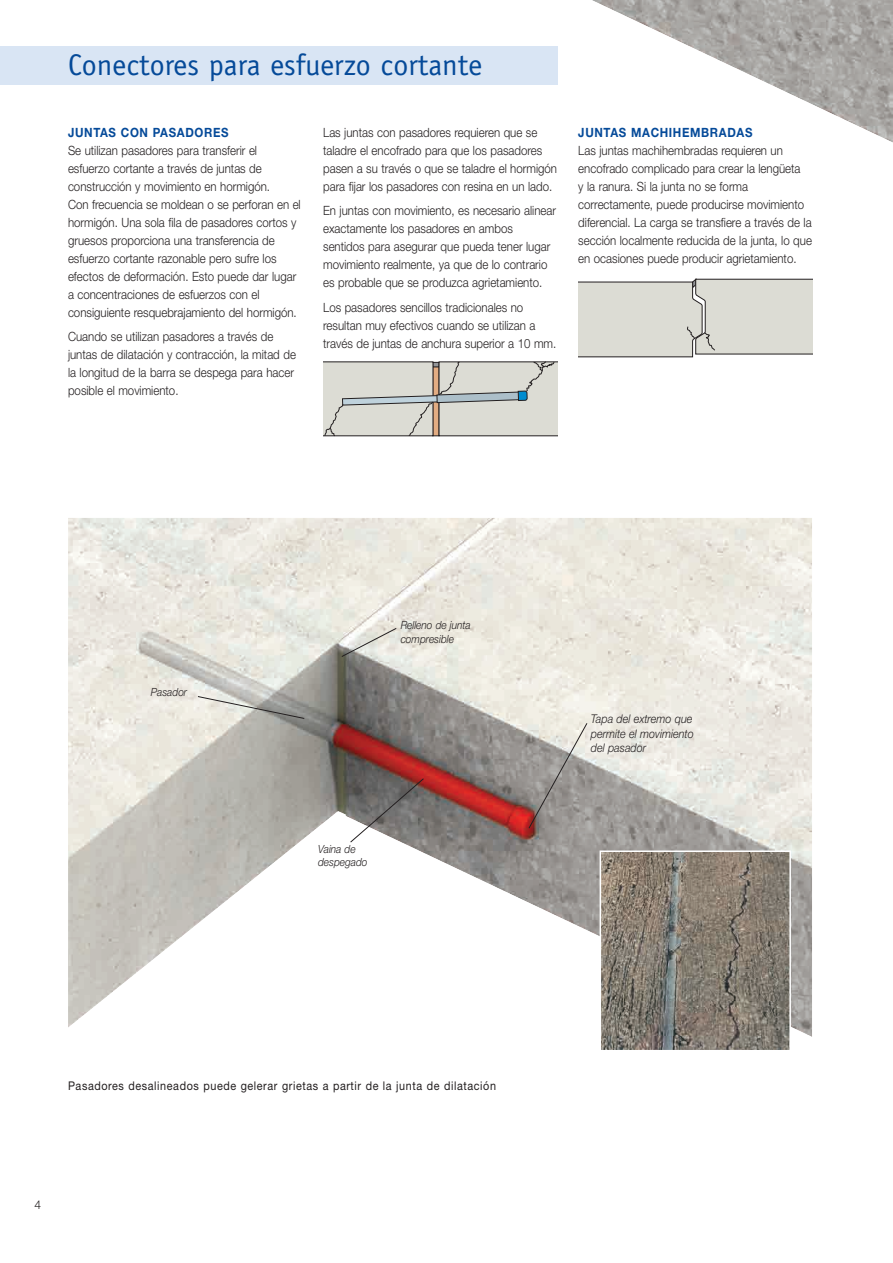
<style>
.page{position:relative;width:893px;height:1263px;background:#fff}
.page>*{position:absolute;margin:0;border:0;box-sizing:border-box;transform-origin:0 0}
.t1{font:30px "AT Officina Sans";color:#054a99}
.t2{font:300 12.75px/18px "Helvetica Neue";color:#231f20;scale:.9 1}
.t3{font:700 12.75px "Helvetica Neue";letter-spacing:.055em;color:#054a99;scale:.9 1}
.t4{font:12px "Helvetica Neue";letter-spacing:.055em;color:#231f20;scale:.9 1}
.t5{font:italic 300 12px/14.4px "Helvetica Neue";color:#231f20;text-align:justify;scale:.9 1}
.t6{font:300 12px "Helvetica Neue";color:#231f20}
.t7{font:italic 300 11.25px/13.5px "Helvetica Neue";color:#231f20;scale:.9 1}
</style>
<div class="page">
<img style="left:592px;top:0;width:301px;height:143px">
<svg style="left:578px;top:278px;width:234px;height:79px;background:#d7d7cf"></svg>
<svg style="left:323px;top:361px;width:234px;height:76px;background:#ccccc6"></svg>
<div style="left:0;top:47px;width:557px;height:38px;background:#d9e5f4"></div>
<img style="left:68px;top:518px;width:744px;height:519px">
<svg style="left:197px;top:696px;width:108px;height:23px;background:#bcbbb5"></svg>
<svg style="left:350px;top:778px;width:74px;height:65px;background:#827f7e"></svg>
<svg style="left:528px;top:723px;width:59px;height:106px;background:#a9a49f"></svg>
<svg style="left:341px;top:628px;width:56px;height:29px;background:#d8d7d1"></svg>
<img style="left:603px;top:853px;width:185px;height:195px">
<div style="left:600px;top:850px;width:191px;height:201px;border:2px solid #fff"></div>
<h1 class="t1" style="left:68px;top:53px;width:416px">Conectores para esfuerzo cortante</h1>
<p class="t3" style="left:68px;top:128px;width:180px">JUNTAS CON PASADORES</p>
<p class="t2" style="left:68px;top:142px;width:260px">Se utilizan pasadores para transferir el esfuerzo cortante a través de juntas de construcción y movimiento en hormigón.<br>Con frecuencia se moldean o se perforan en el hormigón. Una sola fila de pasadores cortos y gruesos proporciona una transferencia de esfuerzo cortante razonable pero sufre los efectos de deformación. Esto puede dar lugar a concentraciones de esfuerzos con el consiguiente resquebrajamiento del hormigón.</p>
<p class="t2" style="left:68px;top:329px;width:255px">Cuando se utilizan pasadores a través de juntas de dilatación y contracción, la mitad de la longitud de la barra se despega para hacer posible el movimiento.</p>
<p class="t2" style="left:323px;top:124px;width:261px">Las juntas con pasadores requieren que se taladre el encofrado para que los pasadores pasen a su través o que se taladre el hormigón para fijar los pasadores con resina en un lado.</p>
<p class="t2" style="left:323px;top:203px;width:260px">En juntas con movimiento, es necesario alinear exactamente los pasadores en ambos sentidos para asegurar que pueda tener lugar movimiento realmente, ya que de lo contrario es probable que se produzca agrietamiento.</p>
<p class="t2" style="left:323px;top:299px;width:261px">Los pasadores sencillos tradicionales no resultan muy efectivos cuando se utilizan a través de juntas de anchura superior a 10 mm.</p>
<p class="t3" style="left:578px;top:128px;width:195px">JUNTAS MACHIHEMBRADAS</p>
<p class="t2" style="left:578px;top:142px;width:261px">Las juntas machihembradas requieren un encofrado complicado para crear la lengüeta<br>y la ranura. Si la junta no se forma correctamente, puede producirse movimiento diferencial. La carga se transfiere a través de la sección localmente reducida de la junta, lo que en ocasiones puede producir agrietamiento.</p>
<p class="t7" style="left:151px;top:687px;width:42px">Pasador</p>
<p class="t7" style="left:401px;top:620px;width:79px">Relleno de junta compresible</p>
<p class="t7" style="left:318px;top:843px;width:56px">Vaina de despegado</p>
<p class="t4" style="left:68px;top:1081px;width:477px">Pasadores desalineados puede gelerar grietas a partir de la junta de dilatación</p>
<p class="t6" style="left:34px;top:1201px;width:8px">4</p>
<p class="t5" style="left:591px;top:713px;width:116px">Tapa del extremo que permite el movimiento del pasador</p>
</div>
